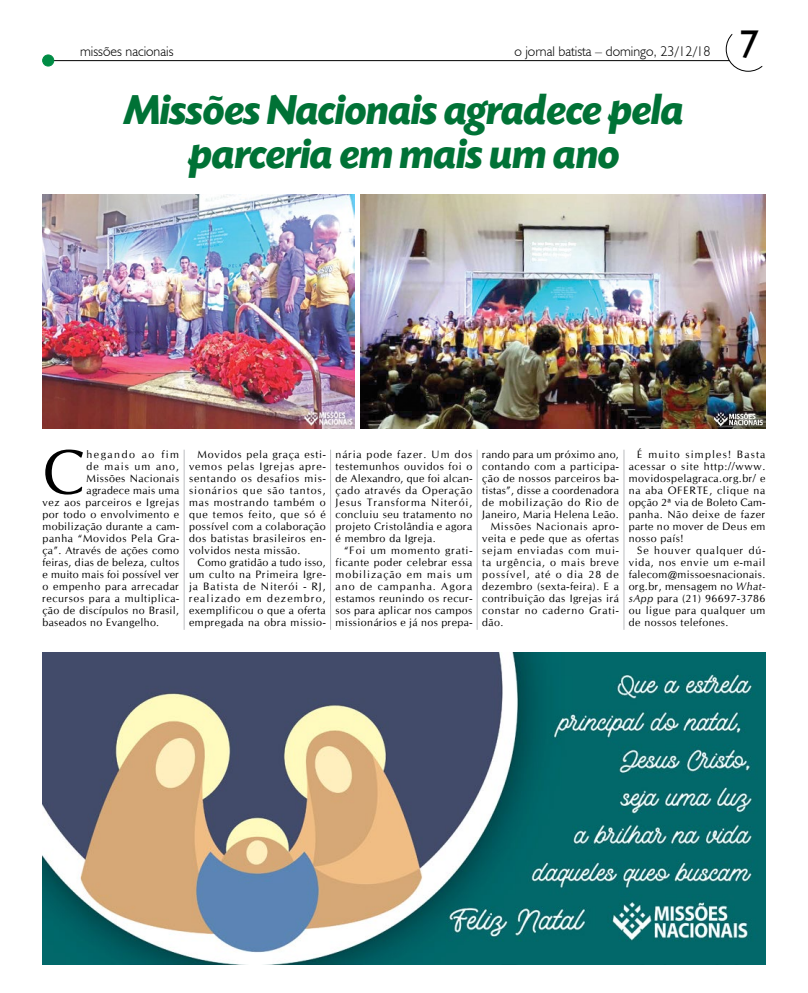
<style>
.page{position:relative;width:808px;height:993px;background:#fff}
.page>*{position:absolute;margin:0;border:0;box-sizing:border-box;transform-origin:0 0}
.t1{font:63.2px "Cg Omega";color:#000}
.t2{font:italic 700 44px/44px "Today SHOP";color:#007236;text-align:center}
.t3{font:40px "Humanist 521 BT";color:#000}
.t4{font:300 14px "Humanist 521 BT";color:#000}
.t5{font:10.7px/12px "Cg Omega";letter-spacing:.04em;color:#000;text-align:justify}
.t6{font:10.7px "Cg Omega";letter-spacing:.06em;color:#000}
.t7{font:10.7px "Cg Omega";letter-spacing:.065em;color:#000}
.t8{font:10.7px "Cg Omega";letter-spacing:.07em;color:#000}
.t9{font:10.7px "Cg Omega";letter-spacing:.075em;color:#000}
.t10{font:10.7px "Cg Omega";letter-spacing:.08em;color:#000}
.t11{font:10.7px "Cg Omega";letter-spacing:.09em;color:#000}
.t12{font:10.7px "Cg Omega";letter-spacing:.14em;color:#000}
.t13{font:10.7px "Cg Omega";letter-spacing:.095em;color:#000}
.s1{font-style:italic}
</style>
<div class="page">
<hr style="left:50px;top:60px;width:683px;height:1px;background:#000">
<svg style="left:706px;top:34px;width:57px;height:38px"></svg>
<div style="left:43px;top:55px;width:11px;height:11px;background:#008c44;border-radius:50%"></div>
<div style="left:43px;top:55px;width:11px;height:11px;border:1px solid #008c44;border-radius:50%"></div>
<img style="left:42px;top:652px;width:723px;height:312px">
<hr style="left:184px;top:449px;width:1px;height:180px;background:#bcbec0">
<hr style="left:330px;top:449px;width:1px;height:180px;background:#bcbec0">
<hr style="left:477px;top:449px;width:1px;height:180px;background:#bcbec0">
<hr style="left:624px;top:449px;width:1px;height:180px;background:#bcbec0">
<img style="left:360px;top:194px;width:405px;height:234px">
<img style="left:43px;top:194px;width:312px;height:234px">
<h3 class="t4" style="left:80px;top:42px;width:95px">missões nacionais</h3>
<h3 class="t4" style="left:514px;top:43px;width:198px">o jornal batista – domingo, 23/12/18</h3>
<h2 class="t2" style="left:124px;top:89px;width:561px">Missões Nacionais agradece pela parceria em mais um ano</h2>
<h3 class="t3" style="left:739px;top:20px;width:22px">7</h3>
<h1 class="t1" style="left:43px;top:436px;width:44px">C</h1>
<p class="t12" style="left:87px;top:448px;width:94px">hegando ao fim</p>
<p class="t13" style="left:87px;top:460px;width:94px">de mais um ano,</p>
<p class="t5" style="left:87px;top:472px;width:94px">Missões Nacionais</p>
<p class="t5" style="left:87px;top:484px;width:94px">agradece mais uma</p>
<p class="t5" style="left:43px;top:496px;width:138px">vez aos parceiros e Igrejas</p>
<p class="t5" style="left:43px;top:508px;width:138px">por todo o envolvimento e</p>
<p class="t5" style="left:43px;top:520px;width:138px">mobilização durante a cam-</p>
<p class="t5" style="left:43px;top:532px;width:138px">panha “Movidos Pela Gra-</p>
<p class="t5" style="left:43px;top:544px;width:138px">ça”. Através de ações como</p>
<p class="t5" style="left:43px;top:556px;width:138px">feiras, dias de beleza, cultos</p>
<p class="t5" style="left:43px;top:568px;width:138px">e muito mais foi possível ver</p>
<p class="t6" style="left:43px;top:580px;width:138px">o empenho para arrecadar</p>
<p class="t5" style="left:43px;top:592px;width:138px">recursos para a multiplica-</p>
<p class="t5" style="left:43px;top:604px;width:138px">ção de discípulos no Brasil,</p>
<p class="t5" style="left:43px;top:616px;width:118px">baseados no Evangelho.</p>
<p class="t5" style="left:189px;top:448px;width:138px;text-indent:9px">Movidos pela graça esti&shy;vemos pelas Igrejas apre&shy;sentando os desafios mis&shy;sionários que são tantos, mas mostrando também o que temos feito, que só é possível com a colaboração dos batistas brasileiros en&shy;volvidos nesta missão.</p>
<p class="t5" style="left:189px;top:556px;width:138px;text-indent:9px">Como gratidão a tudo isso, um culto na Primeira Igre&shy;ja Batista de Niterói - RJ, realizado em dezembro, exemplificou o que a oferta empregada na obra missio-</p>
<p class="t5" style="left:336px;top:448px;width:138px">nária pode fazer. Um dos testemunhos ouvidos foi o de Alexandro, que foi alcan&shy;çado através da Operação Jesus Transforma Niterói, concluiu seu tratamento no projeto Cristolândia e agora é membro da Igreja.</p>
<p class="t5" style="left:336px;top:544px;width:138px;text-indent:9px">“Foi um momento grati&shy;ficante poder celebrar essa mobilização em mais um ano de campanha. Agora estamos reunindo os recur&shy;sos para aplicar nos campos missionários e já nos prepa-</p>
<p class="t5" style="left:482px;top:448px;width:138px">rando para um próximo ano,</p>
<p class="t6" style="left:482px;top:460px;width:138px">contando com a participa-</p>
<p class="t5" style="left:482px;top:472px;width:138px">ção de nossos parceiros ba-</p>
<p class="t5" style="left:482px;top:484px;width:138px">tistas”, disse a coordenadora</p>
<p class="t7" style="left:482px;top:496px;width:138px">de mobilização do Rio de</p>
<p class="t5" style="left:482px;top:508px;width:138px">Janeiro, Maria Helena Leão.</p>
<p class="t7" style="left:491px;top:520px;width:130px">Missões Nacionais apro-</p>
<p class="t5" style="left:482px;top:532px;width:138px">veita e pede que as ofertas</p>
<p class="t10" style="left:482px;top:544px;width:138px">sejam enviadas com mui-</p>
<p class="t9" style="left:482px;top:556px;width:138px">ta urgência, o mais breve</p>
<p class="t11" style="left:482px;top:568px;width:138px">possível, até o dia 28 de</p>
<p class="t5" style="left:482px;top:580px;width:138px">dezembro (sexta-feira). E a</p>
<p class="t5" style="left:482px;top:592px;width:138px">contribuição das Igrejas irá</p>
<p class="t8" style="left:482px;top:604px;width:138px">constar no caderno Grati-</p>
<p class="t5" style="left:482px;top:616px;width:23px">dão.</p>
<p class="t5" style="left:629px;top:448px;width:138px;text-indent:9px">É muito simples! Basta acessar o site http://www. movidospelagraca.org.br/ e na aba OFERTE, clique na opção 2ª via de Boleto Cam&shy;panha. Não deixe de fazer parte no mover de Deus em nosso país!</p>
<p class="t5" style="left:629px;top:544px;width:138px;text-indent:9px">Se houver qualquer dú&shy;vida, nos envie um e-mail falecom@missoesnacionais. org.br, mensagem no <span class="s1">What&shy;sApp</span> para (21) 96697-3786 ou ligue para qualquer um de nossos telefones.</p>
</div>
